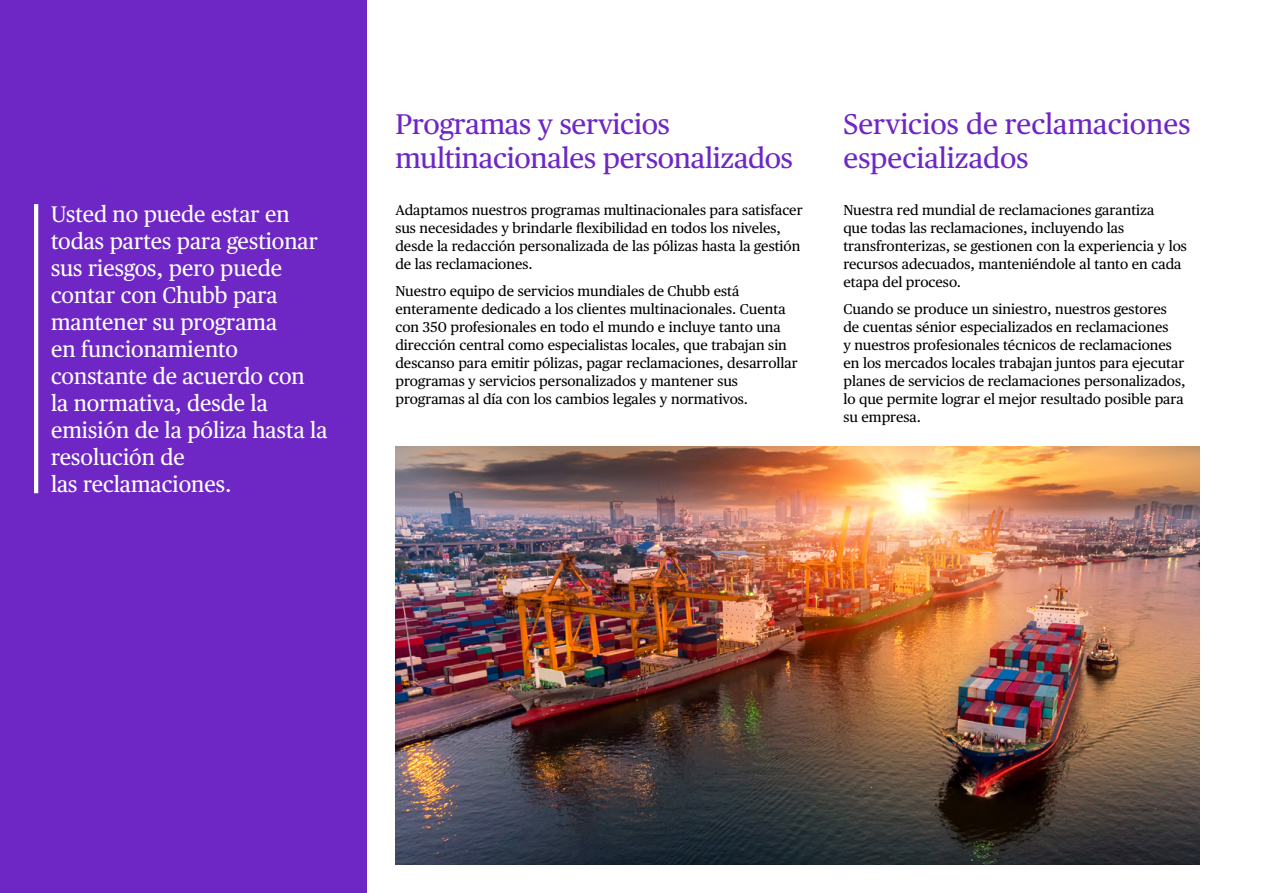
<style>
.page{position:relative;width:1263px;height:893px;background:#fff}
.page>*{position:absolute;margin:0;border:0;box-sizing:border-box;transform-origin:0 0}
.Page_heading{font:28.5px/34.5px "Chubb Publico Text";letter-spacing:-.005em;color:#6e27c5}
.Sidebar_breakout_cop{font:22.5px/27px "Chubb Publico Text";color:#fff}
.Page_content_copy{font:14.25px/18px "Chubb Publico Text";color:#000}
</style>
<div class="page">
<div style="left:0;top:0;width:366px;height:893px;background:#6e27c5"></div>
<hr style="left:34px;top:204px;width:4px;height:289px;background:#fff">
<img style="left:395px;top:446px;width:804px;height:419px">
<p class="Sidebar_breakout_cop" style="left:51px;top:199px;width:278px">Usted no puede estar en todas partes para gestionar sus riesgos, pero puede contar con Chubb para mantener su programa<br>en funcionamiento constante de acuerdo con la normativa, desde la emisión de la póliza hasta la resolución de<br>las reclamaciones.</p>
<p class="Page_heading" style="left:395px;top:105px;width:399px">Programas y servicios multinacionales personalizados</p>
<p class="Page_content_copy" style="left:395px;top:200px;width:409px">Adaptamos nuestros programas multinacionales para satisfacer sus necesidades y brindarle flexibilidad en todos los niveles, desde la redacción personalizada de las pólizas hasta la gestión de las reclamaciones.</p>
<p class="Page_content_copy" style="left:395px;top:281px;width:404px">Nuestro equipo de servicios mundiales de Chubb está enteramente dedicado a los clientes multinacionales. Cuenta con 350 profesionales en todo el mundo e incluye tanto una dirección central como especialistas locales, que trabajan sin descanso para emitir pólizas, pagar reclamaciones, desarrollar programas y servicios personalizados y mantener sus programas al día con los cambios legales y normativos.</p>
<p class="Page_heading" style="left:843px;top:105px;width:349px">Servicios de reclamaciones especializados</p>
<p class="Page_content_copy" style="left:843px;top:200px;width:345px">Nuestra red mundial de reclamaciones garantiza<br>que todas las reclamaciones, incluyendo las transfronterizas, se gestionen con la experiencia y los recursos adecuados, manteniéndole al tanto en cada etapa del proceso.</p>
<p class="Page_content_copy" style="left:843px;top:299px;width:344px">Cuando se produce un siniestro, nuestros gestores de cuentas sénior especializados en reclamaciones<br>y nuestros profesionales técnicos de reclamaciones en los mercados locales trabajan juntos para ejecutar planes de servicios de reclamaciones personalizados, lo que permite lograr el mejor resultado posible para su empresa.</p>
</div>
